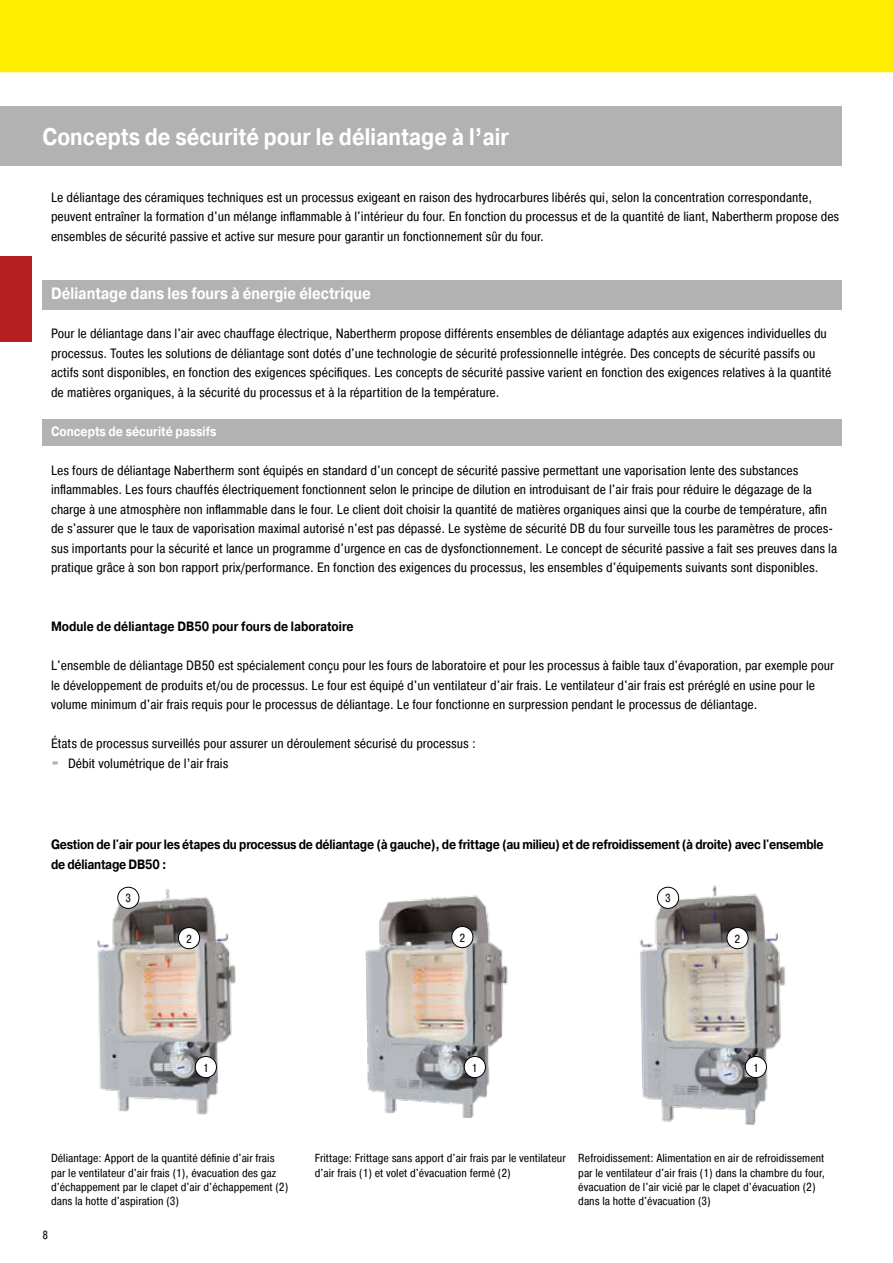
<style>
.page{position:relative;width:893px;height:1263px;background:#fff}
.page>*{position:absolute;margin:0;border:0;box-sizing:border-box;transform-origin:0 0}
.t1{font:700 24px "Pragmatica";color:#fff;scale:.85 1}
.t2{font:700 16.5px "Pragmatica";color:#fff;scale:.85 1}
.t3{font:13.5px/19.5px "Pragmatica Cond";color:#000}
.t4{font:700 13.5px/19.5px "Pragmatica";letter-spacing:-.02em;color:#000;scale:.85 1}
.t5{font:700 13.5px "Pragmatica";color:#000;scale:.85 1}
.t6{font:700 13.5px "Pragmatica";color:#fff;scale:.85 1}
.t7{font:11.7px/14.1px "Pragmatica Cond";color:#000}
.s1{font-family:"Blackoak Std";color:#b3b2b2}
</style>
<div class="page">
<div style="left:0;top:106px;width:842px;height:60px;background:#b3b2b2"></div>
<div style="left:0;top:257px;width:32px;height:85px;background:#b51f1f"></div>
<img style="left:97px;top:887px;width:139px;height:228px">
<div style="left:195px;top:1056px;width:21px;height:22px;background:#fff;border-radius:50%"></div>
<div style="left:195px;top:1056px;width:22px;height:22px;border:1px solid #000;border-radius:50%"></div>
<div style="left:178px;top:927px;width:22px;height:22px;background:#fff;border-radius:50%"></div>
<div style="left:178px;top:927px;width:22px;height:22px;border:1px solid #000;border-radius:50%"></div>
<div style="left:118px;top:887px;width:21px;height:21px;background:#fff;border-radius:50%"></div>
<div style="left:117px;top:887px;width:22px;height:22px;border:1px solid #000;border-radius:50%"></div>
<img style="left:365px;top:895px;width:143px;height:224px">
<div style="left:464px;top:1056px;width:21px;height:22px;background:#fff;border-radius:50%"></div>
<div style="left:464px;top:1056px;width:22px;height:22px;border:1px solid #000;border-radius:50%"></div>
<div style="left:452px;top:926px;width:21px;height:22px;background:#fff;border-radius:50%"></div>
<div style="left:451px;top:926px;width:22px;height:22px;border:1px solid #000;border-radius:50%"></div>
<img style="left:640px;top:885px;width:146px;height:240px">
<div style="left:745px;top:1056px;width:21px;height:22px;background:#fff;border-radius:50%"></div>
<div style="left:745px;top:1056px;width:22px;height:22px;border:1px solid #000;border-radius:50%"></div>
<div style="left:727px;top:927px;width:21px;height:22px;background:#fff;border-radius:50%"></div>
<div style="left:726px;top:927px;width:22px;height:22px;border:1px solid #000;border-radius:50%"></div>
<div style="left:657px;top:887px;width:22px;height:21px;background:#fff;border-radius:50%"></div>
<div style="left:657px;top:887px;width:22px;height:22px;border:1px solid #000;border-radius:50%"></div>
<div style="left:43px;top:280px;width:799px;height:29px;background:#b3b2b2"></div>
<div style="left:43px;top:419px;width:799px;height:26px;background:#b3b2b2"></div>
<div style="left:0;top:0;width:893px;height:72px;background:#ffed00"></div>
<h1 class="t1" style="left:43px;top:122px;width:551px">Concepts de sécurité pour le déliantage à l’air</h1>
<p class="t3" style="left:51px;top:187px;width:790px">Le déliantage des céramiques techniques est un processus exigeant en raison des hydrocarbures libérés qui, selon la concentration correspondante, peuvent entraîner la formation d'un mélange inflammable à l'intérieur du four. En fonction du processus et de la quantité de liant, Nabertherm propose des ensembles de sécurité passive et active sur mesure pour garantir un fonctionnement sûr du four.</p>
<p class="t2" style="left:51px;top:283px;width:378px">Déliantage dans les fours à énergie électrique</p>
<p class="t3" style="left:51px;top:324px;width:782px">Pour le déliantage dans l'air avec chauffage électrique, Nabertherm propose différents ensembles de déliantage adaptés aux exigences individuelles du processus. Toutes les solutions de déliantage sont dotés d'une technologie de sécurité professionnelle intégrée. Des concepts de sécurité passifs ou actifs sont disponibles, en fonction des exigences spécifiques. Les concepts de sécurité passive varient en fonction des exigences relatives à la quantité de matières organiques, à la sécurité du processus et à la répartition de la température.</p>
<p class="t6" style="left:51px;top:423px;width:196px">Concepts de sécurité passifs</p>
<p class="t3" style="left:51px;top:460px;width:788px">Les fours de déliantage Nabertherm sont équipés en standard d'un concept de sécurité passive permettant une vaporisation lente des substances inflammables. Les fours chauffés électriquement fonctionnent selon le principe de dilution en introduisant de l'air frais pour réduire le dégazage de la charge à une atmosphère non inflammable dans le four. Le client doit choisir la quantité de matières organiques ainsi que la courbe de température, afin de s'assurer que le taux de vaporisation maximal autorisé n'est pas dépassé. Le système de sécurité DB du four surveille tous les paramètres de proces&shy;sus importants pour la sécurité et lance un programme d'urgence en cas de dysfonctionnement. Le concept de sécurité passive a fait ses preuves dans la pratique grâce à son bon rapport prix/performance. En fonction des exigences du processus, les ensembles d'équipements suivants sont disponibles.</p>
<p class="t5" style="left:51px;top:618px;width:358px">Module de déliantage DB50 pour fours de laboratoire</p>
<p class="t3" style="left:51px;top:655px;width:785px">L'ensemble de déliantage DB50 est spécialement conçu pour les fours de laboratoire et pour les processus à faible taux d'évaporation, par exemple pour le développement de produits et/ou de processus. Le four est équipé d'un ventilateur d'air frais. Le ventilateur d'air frais est préréglé en usine pour le volume minimum d'air frais requis pour le processus de déliantage. Le four fonctionne en surpression pendant le processus de déliantage.</p>
<p class="t3" style="left:51px;top:733px;width:426px">États de processus surveillés pour assurer un déroulement sécurisé du processus : <span class="s1">·</span> Débit volumétrique de l’air frais</p>
<p class="t4" style="left:51px;top:835px;width:910px">Gestion de l'air pour les étapes du processus de déliantage (à gauche), de frittage (au milieu) et de refroidissement (à droite) avec l'ensemble de déliantage DB50 :</p>
<p class="t7" style="left:125px;top:891px;width:7px">3</p>
<p class="t7" style="left:186px;top:931px;width:7px">2</p>
<p class="t7" style="left:459px;top:930px;width:7px">2</p>
<p class="t7" style="left:665px;top:891px;width:7px">3</p>
<p class="t7" style="left:735px;top:931px;width:7px">2</p>
<p class="t7" style="left:203px;top:1060px;width:7px">1</p>
<p class="t7" style="left:472px;top:1060px;width:7px">1</p>
<p class="t7" style="left:753px;top:1060px;width:7px">1</p>
<p class="t7" style="left:51px;top:1151px;width:239px">Déliantage: Apport de la quantité définie d'air frais par le ventilateur d'air frais (1), évacuation des gaz d'échappement par le clapet d'air d'échappement (2) dans la hotte d'aspiration (3)</p>
<p class="t7" style="left:43px;top:1228px;width:7px">8</p>
<p class="t7" style="left:315px;top:1151px;width:253px">Frittage: Frittage sans apport d'air frais par le ventilateur d'air frais (1) et volet d'évacuation fermé (2)</p>
<p class="t7" style="left:578px;top:1151px;width:248px">Refroidissement: Alimentation en air de refroidissement par le ventilateur d'air frais (1) dans la chambre du four, évacuation de l'air vicié par le clapet d'évacuation (2) dans la hotte d'évacuation (3)</p>
</div>
